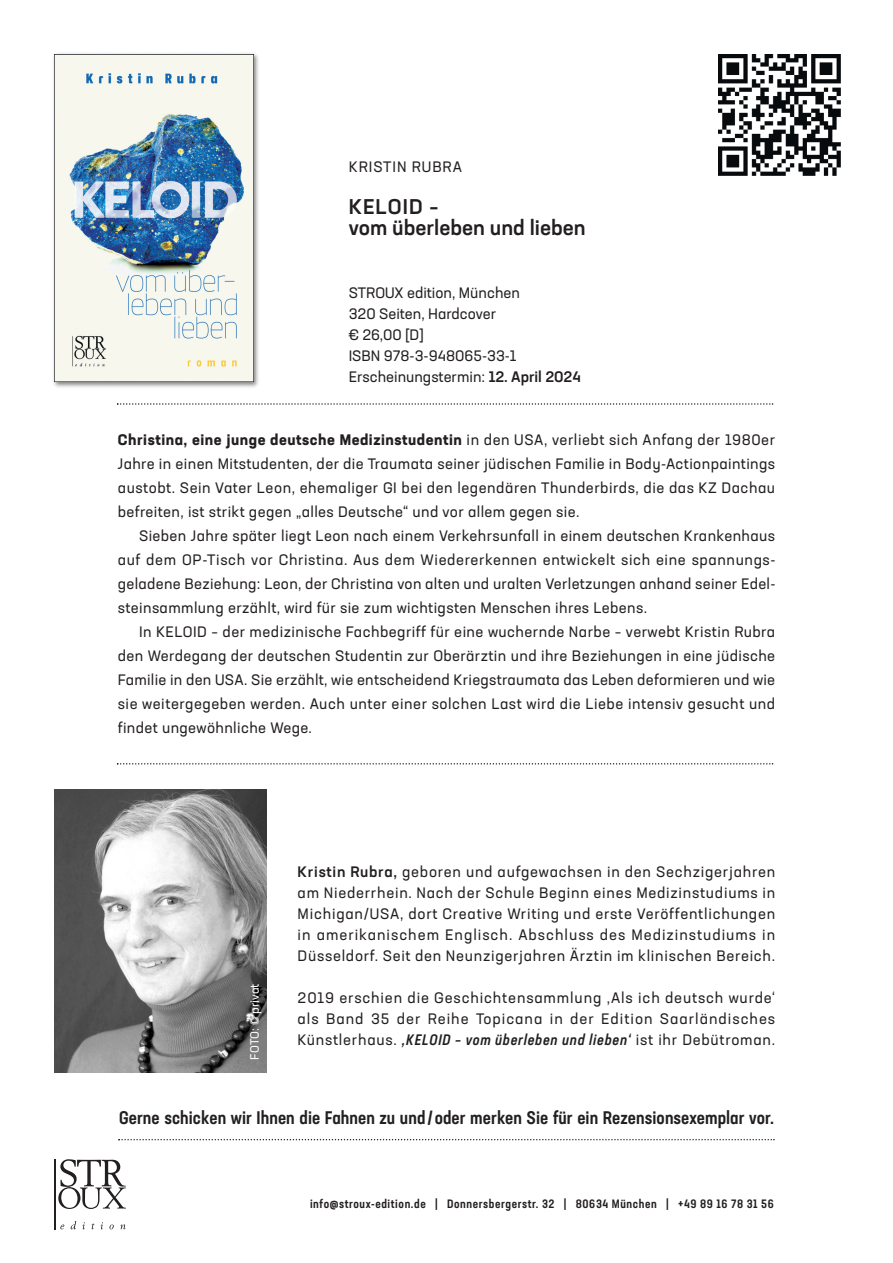
<style>
.page{position:relative;width:893px;height:1263px;background:#fff}
.page>*{position:absolute;margin:0;border:0;box-sizing:border-box;transform-origin:0 0}
.t1{font:500 21px/21px "Neusa Next Std";color:#231f20}
.t2{font:500 condensed 18px "Neusa Next Std";letter-spacing:.005em;color:#231f20}
.t3{font:15px/24px "Neusa Next Std";letter-spacing:.025em;color:#231f20;text-align:justify}
.t4{font:15px "Neusa Next Std";color:#231f20}
.t5{font:15px "Neusa Next Std";letter-spacing:.06em;color:#231f20}
.t6{font:500 condensed 12px "Neusa Next Std";letter-spacing:.05em;color:#231f20}
.t7{font:12px "Neusa Next Std";color:#fff}
.s1{font-weight:500}
.s2{font-weight:700}
.s3{font-weight:500;font-style:italic;font-stretch:condensed}
</style>
<div class="page">
<img style="left:53px;top:53px;width:206px;height:335px">
<img style="left:54px;top:54px;width:199px;height:328px">
<img style="left:54px;top:789px;width:213px;height:284px">
<svg style="left:117px;top:403px;width:656px;height:2px"></svg>
<svg style="left:117px;top:763px;width:656px;height:1px"></svg>
<svg style="left:118px;top:1139px;width:657px;height:1px"></svg>
<img style="left:719px;top:54px;width:121px;height:122px">
<hr style="left:54px;top:1159px;width:1px;height:70px;background:#231f20">
<svg style="left:58px;top:1159px;width:68px;height:50px"></svg>
<svg style="left:60px;top:1224px;width:4px;height:5px"></svg>
<svg style="left:71px;top:1221px;width:5px;height:8px"></svg>
<svg style="left:82px;top:1222px;width:3px;height:7px"></svg>
<svg style="left:91px;top:1223px;width:3px;height:6px"></svg>
<svg style="left:100px;top:1222px;width:3px;height:7px"></svg>
<svg style="left:109px;top:1224px;width:5px;height:5px"></svg>
<svg style="left:120px;top:1224px;width:6px;height:5px"></svg>
<p class="t5" style="left:349px;top:160px;width:115px">KRISTIN RUBRA</p>
<p class="t1" style="left:349px;top:196px;width:239px">KELOID –<br>vom überleben und lieben</p>
<p class="t4" style="left:349px;top:286px;width:173px">STROUX edition, München</p>
<p class="t4" style="left:349px;top:307px;width:149px">320 Seiten, Hardcover</p>
<p class="t3" style="left:349px;top:324px;width:77px">€ 26,00 [D]</p>
<p class="t4" style="left:349px;top:349px;width:169px">ISBN 978-3-948065-33-1</p>
<p class="t4" style="left:349px;top:370px;width:234px">Erscheinungstermin: <span class="s1">12. April 2024</span></p>
<p class="t3" style="left:118px;top:429px;width:659px"><span class="s2">Christina, eine junge deutsche Medizinstudentin</span> in den USA, verliebt sich Anfang der 1980er Jahre in einen Mitstudenten, der die Traumata seiner jüdischen Familie in Body-Actionpaintings austobt. Sein Vater Leon, ehemaliger GI bei den legendären Thunderbirds, die das KZ Dachau befreiten, ist strikt gegen „alles Deutsche“ und vor allem gegen sie.</p>
<p class="t3" style="left:118px;top:525px;width:659px;text-indent:21px">Sieben Jahre später liegt Leon nach einem Verkehrsunfall in einem deutschen Krankenhaus auf dem OP-Tisch vor Christina. Aus dem Wiedererkennen entwickelt sich eine spannungs&shy;geladene Beziehung: Leon, der Christina von alten und uralten Verletzungen anhand seiner Edel&shy;steinsammlung erzählt, wird für sie zum wichtigsten Menschen ihres Lebens.</p>
<p class="t3" style="left:118px;top:621px;width:659px;text-indent:21px">In KELOID – der medizinische Fachbegriff für eine wuchernde Narbe – verwebt Kristin Rubra den Werdegang der deutschen Studentin zur Oberärztin und ihre Beziehungen in eine jüdische Familie in den USA. Sie erzählt, wie entscheidend Kriegstraumata das Leben deformieren und wie sie weitergegeben werden. Auch unter einer solchen Last wird die Liebe intensiv gesucht und findet ungewöhnliche Wege.</p>
<p class="t7" style="left:250px;top:1060px;width:78px;rotate:-90deg">FOTO: © privat</p>
<p class="t3" style="left:298px;top:862px;width:479px;line-height:21px"><span class="s1">Kristin Rubra,</span> geboren und aufgewachsen in den Sechzigerjahren am Niederrhein. Nach der Schule Beginn eines Medizinstudiums in Michigan/USA, dort Creative Writing und erste Veröffentlichungen in amerikanischem Englisch. Abschluss des Medizinstudiums in Düsseldorf. Seit den Neunzigerjahren Ärztin im klinischen Bereich.</p>
<p class="t3" style="left:298px;top:988px;width:479px;line-height:21px">2019 erschien die Geschichtensammlung ,Als ich deutsch wurde‘ als Band 35 der Reihe Topicana in der Edition Saarländisches Künstlerhaus. <span class="s3">,KELOID – vom überleben und lieben‘</span> ist ihr Debütroman.</p>
<p class="t2" style="left:119px;top:1110px;width:656px">Gerne schicken wir Ihnen die Fahnen zu und/oder merken Sie für ein Rezensionsexemplar vor.</p>
<p class="t6" style="left:310px;top:1199px;width:465px">info@stroux-edition.de | Donnersbergerstr. 32 | 80634 München | +49 89 16 78 31 56</p>
</div>
